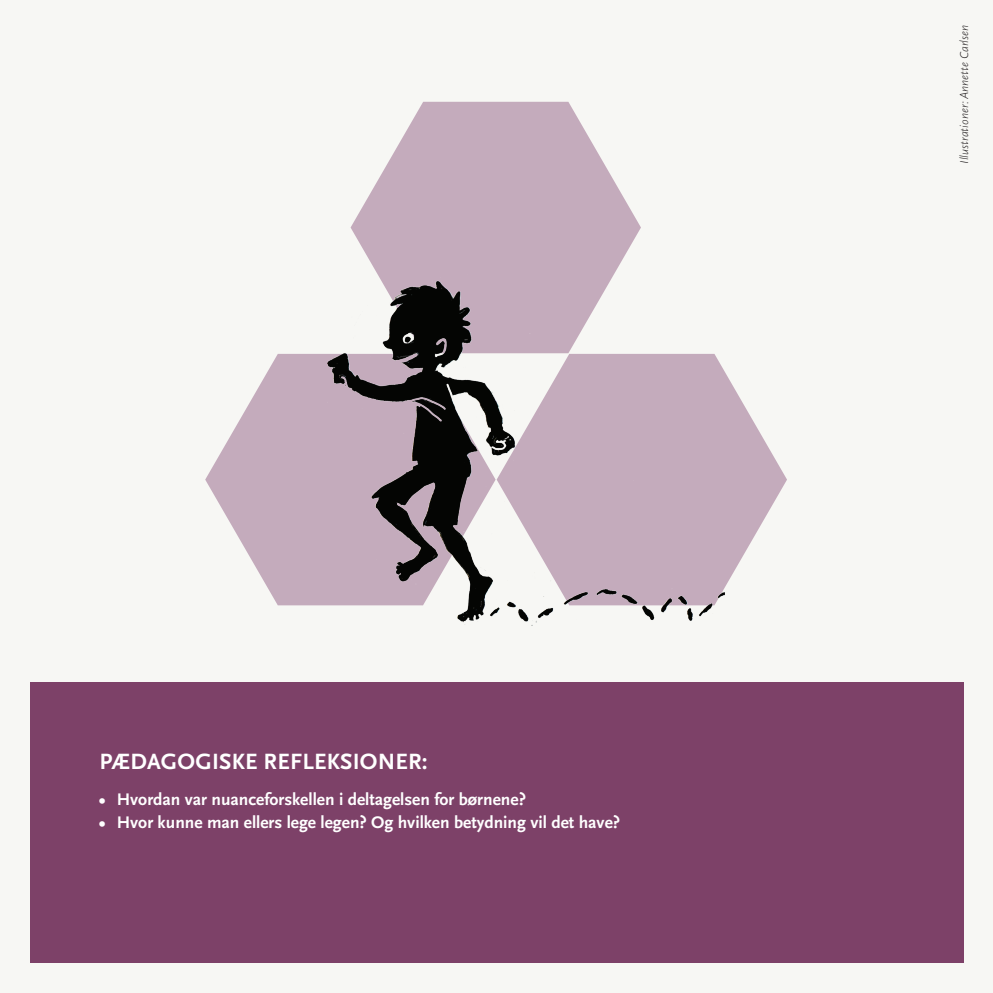
<style>
.page{position:relative;width:993px;height:993px;background:#fff}
.page>*{position:absolute;margin:0;border:0;box-sizing:border-box;transform-origin:0 0}
.t1{font:700 23.1px "Scala Sans OT";letter-spacing:.01em;color:#fff}
.t2{font:700 17.5px "Scala Sans OT";color:#fff}
.t3{font:italic 300 11.9px "Scala Sans OT";color:#231f20}
</style>
<div class="page">
<div style="left:0;top:0;width:992px;height:992px;background:#f7f7f4"></div>
<svg style="left:350px;top:102px;width:290px;height:168px;fill:#c4abbc"></svg>
<svg style="left:205px;top:354px;width:94px;height:251px;fill:#c4abbc"></svg>
<svg style="left:724px;top:371px;width:62px;height:225px"></svg>
<img style="left:299px;top:270px;width:425px;height:356px">
<div style="left:30px;top:682px;width:932px;height:280px;background:#7d4168"></div>
<h1 class="t1" style="left:99px;top:748px;width:329px">PÆDAGOGISKE REFLEKSIONER:</h1>
<p class="t2" style="left:99px;top:789px;width:428px">• Hvordan var nuanceforskellen i deltagelsen for børnene?</p>
<p class="t2" style="left:99px;top:811px;width:522px">• Hvor kunne man ellers lege legen? Og hvilken betydning vil det have?</p>
<p class="t3" style="left:957px;top:164px;width:140px;rotate:-90deg">Illustrationer: Annette Carlsen</p>
</div>
